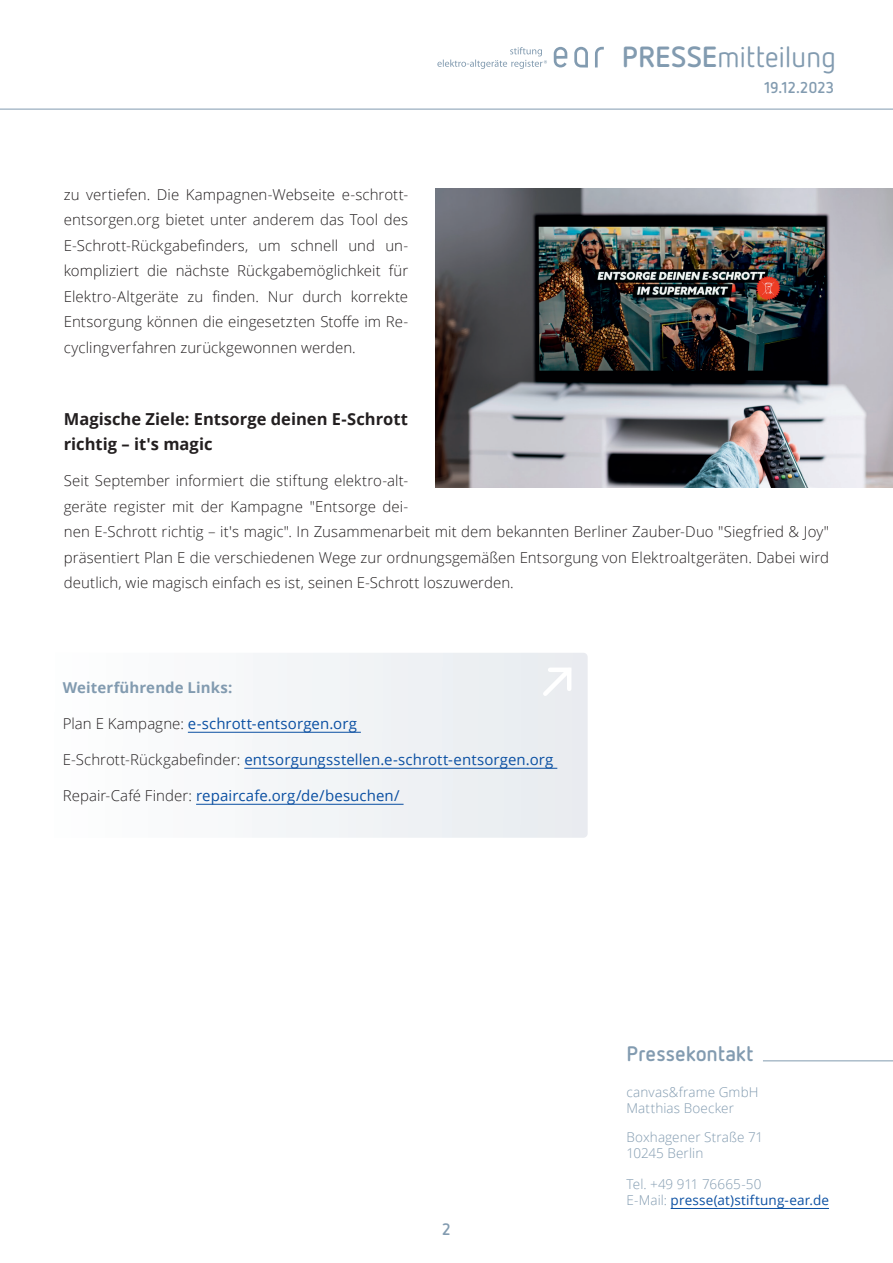
<style>
.page{position:relative;width:893px;height:1263px;background:#fff}
.page>*{position:absolute;margin:0;border:0;box-sizing:border-box;transform-origin:0 0}
.t1{font:29.1px "Netto OT";letter-spacing:-.015em;color:#829bb0}
.t2{font:700 21px "Netto OT";color:#829bb0}
.t3{font:700 16.5px/25.5px "Open Sans";color:#231f20}
.t4{font:700 16.5px "Netto OT";color:#829bb0}
.t5{font:700 15.6px "Netto OT";letter-spacing:-.005em;color:#829bb0}
.t6{font:300 15px/25.5px "Open Sans";letter-spacing:.005em;color:#231f20;text-align:justify}
.t7{font:15px "Open Sans";letter-spacing:.005em;color:#0a4fa2}
.t8{font:700 15px "Open Sans";letter-spacing:.005em;color:#829bb0}
.t9{font:300 13.5px/16.2px "Open Sans";letter-spacing:.01em;color:#829bb0}
.s1{font-weight:700}
.s2{font-weight:300;color:#231f20}
.s3{font-weight:400;color:#0a4fa2}
</style>
<div class="page">
<svg style="left:554px;top:47px;width:13px;height:21px"></svg>
<svg style="left:574px;top:47px;width:14px;height:21px"></svg>
<svg style="left:595px;top:47px;width:9px;height:20px"></svg>
<svg style="left:437px;top:47px;width:110px;height:22px"></svg>
<hr style="left:0;top:109px;width:893px;height:1px;background:#829bb0">
<hr style="left:671px;top:1208px;width:158px;height:1px;background:#0a4fa2">
<hr style="left:763px;top:1060px;width:130px;height:1px;background:#829bb0">
<img style="left:436px;top:188px;width:457px;height:300px">
<svg style="left:187px;top:653px;width:401px;height:185px"></svg>
<hr style="left:188px;top:732px;width:173px;height:1px;background:#0a4fa2">
<hr style="left:244px;top:768px;width:313px;height:1px;background:#0a4fa2">
<hr style="left:196px;top:804px;width:208px;height:1px;background:#0a4fa2">
<svg style="left:539px;top:663px;width:36px;height:37px"></svg>
<h1 class="t1" style="left:622px;top:39px;width:216px"><span class="s1">PRESSE</span>mitteilung</h1>
<p class="t6" style="left:64px;top:181px;width:346px">zu vertiefen. Die Kampagnen-Webseite e-schrott&shy;entsorgen.org bietet unter anderem das Tool des E-Schrott-Rückgabefinders, um schnell und un&shy;kompliziert die nächste Rückgabemöglichkeit für Elektro-Altgeräte zu finden. Nur durch korrekte Entsorgung können die eingesetzten Stoffe im Re&shy;cyclingverfahren zurückgewonnen werden.</p>
<p class="t5" style="left:764px;top:78px;width:72px">19.12.2023</p>
<p class="t3" style="left:64px;top:405px;width:346px">Magische Ziele: Entsorge deinen E-Schrott richtig – it's magic</p>
<p class="t6" style="left:64px;top:467px;width:767px;text-align:left">Seit September informiert die stiftung elektro-alt-<br>geräte register mit der Kampagne "Entsorge dei-<br>nen E-Schrott richtig – it's magic". In Zusammenarbeit mit dem bekannten Berliner Zauber-Duo "Siegfried &amp; Joy" präsentiert Plan E die verschiedenen Wege zur ordnungsgemäßen Entsorgung von Elektroaltgeräten. Dabei wird deutlich, wie magisch einfach es ist, seinen E-Schrott loszuwerden.</p>
<p class="t8" style="left:63px;top:677px;width:171px">Weiterführende Links:</p>
<p class="t7" style="left:63px;top:713px;width:296px"><span class="s2">Plan E Kampagne:</span> e-schrott-entsorgen.org</p>
<p class="t7" style="left:63px;top:749px;width:492px"><span class="s2">E-Schrott-Rückgabefinder:</span> entsorgungsstellen.e-schrott-entsorgen.org</p>
<p class="t7" style="left:63px;top:785px;width:338px"><span class="s2">Repair-Café Finder:</span> repaircafe.org/de/besuchen/</p>
<p class="t4" style="left:442px;top:1219px;width:10px">2</p>
<h2 class="t2" style="left:626px;top:1041px;width:128px">Pressekontakt</h2>
<p class="t9" style="left:626px;top:1084px;width:134px">canvas&amp;frame GmbH<br>Matthias Boecker</p>
<p class="t9" style="left:626px;top:1128px;width:138px">Boxhagener Straße 71<br>10245 Berlin</p>
<p class="t9" style="left:626px;top:1176px;width:204px">Tel. +49 911 76665-50<br>E-Mail: <span class="s3">presse(at)stiftung-ear.de</span></p>
</div>
